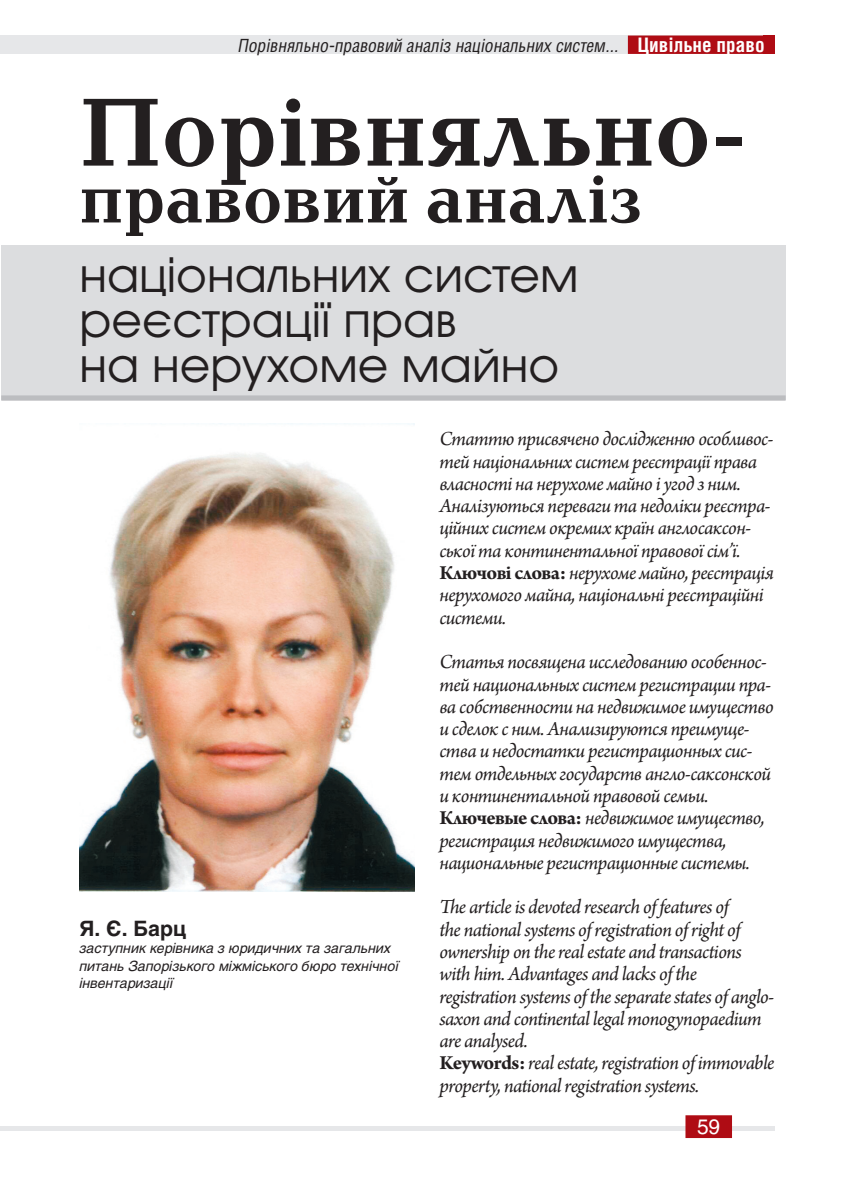
<style>
.page{position:relative;width:844px;height:1191px;background:#fff}
.page>*{position:absolute;margin:0;border:0;box-sizing:border-box;transform-origin:0 0}
.Head_Big{font:700 99.75px "Baltica C";color:#231f20}
.Head_Big-2{font:700 70px "Baltica C";color:#231f20}
.Head_Small{font:47.07px/45.5px "AG Avalanche C";color:#231f20}
.Sinopsis{font:italic 21px/22.2px "Arno Pro";letter-spacing:-.03em;color:#231f20}
.Author{font:700 21px "Helios C";color:#231f20}
.t1{font:21px "AG Letterica C";color:#fff}
.t2{font:italic 17.5px "AG Letterica Condensed C";color:#231f20}
.Author-2{font:italic 14px/17.5px "Helios C";color:#231f20}
.s1{font-weight:700;font-style:normal;font-size:19.25px;color:#fff}
.s2{font-weight:700;font-style:normal}
</style>
<div class="page">
<div style="left:0;top:36px;width:774px;height:18px;background:#e6e7e9"></div>
<div style="left:762px;top:36px;width:12px;height:18px;background:#af0c14"></div>
<div style="left:0;top:1125px;width:774px;height:5px;background:#e6e7e9"></div>
<div style="left:685px;top:1115px;width:46px;height:23px;background:#af0c14"></div>
<div style="left:627px;top:36px;width:137px;height:18px;background:#af0c14"></div>
<div style="left:1px;top:245px;width:784px;height:154px;background:#dcdddf"></div>
<div style="left:1px;top:395px;width:784px;height:6px;background:#bcbdc0"></div>
<img style="left:79px;top:423px;width:335px;height:468px">
<p class="t2" style="left:238px;top:35px;width:528px">Порівняльно-правовий аналіз національних систем... <span class="s1">Цивільне право</span></p>
<p class="Head_Big" style="left:79px;top:79px;width:668px">Порівняльно-</p>
<p class="Head_Big-2" style="left:79px;top:162px;width:564px">правовий аналіз</p>
<p class="Head_Small" style="left:79px;top:251px;width:500px">національних систем реєстрації прав<br>на нерухоме майно</p>
<p class="Author" style="left:79px;top:916px;width:108px">Я. Є. Барц</p>
<p class="Author-2" style="left:79px;top:939px;width:321px">заступник керівника з юридичних та загальних питань Запорізького міжміського бюро технічної інвентаризації</p>
<p class="Sinopsis" style="left:439px;top:429px;width:335px">Статтю присвячено дослідженню особливос&shy;тей національних систем реєстрації права власності на нерухоме майно і угод з ним.<br>Аналізуються переваги та недоліки реєстра&shy;ційних систем окремих країн англосаксон&shy;ської та континентальної правової сім’ї.</p>
<p class="Sinopsis" style="left:439px;top:563px;width:336px"><span class="s2">Ключові слова:</span> нерухоме майно, реєстрація нерухомого майна, національні реєстраційні системи.</p>
<p class="Sinopsis" style="left:439px;top:652px;width:336px">Статья посвящена исследованию особеннос&shy;тей национальных систем регистрации пра&shy;ва собственности на недвижимое имущество и сделок с ним. Анализируются преимуще&shy;ства и недостатки регистрационных сис&shy;тем отдельных государств англо-саксонской и континентальной правовой семьи.</p>
<p class="Sinopsis" style="left:439px;top:808px;width:327px"><span class="s2">Ключевые слова:</span> недвижимое имущество, регистрация недвижимого имущества, национальные регистрационные системы.</p>
<p class="Sinopsis" style="left:439px;top:897px;width:336px">The article is devoted research of features of<br>the national systems of registration of right of ownership on the real estate and transactions with him. Advantages and lacks of the registration systems of the separate states of anglo&shy;saxon and continental legal monogynopaedium are analysed.</p>
<p class="Sinopsis" style="left:439px;top:1053px;width:336px"><span class="s2">Keywords:</span> real estate, registration of immovable property, national registration systems.</p>
<p class="t1" style="left:697px;top:1114px;width:25px">59</p>
</div>
